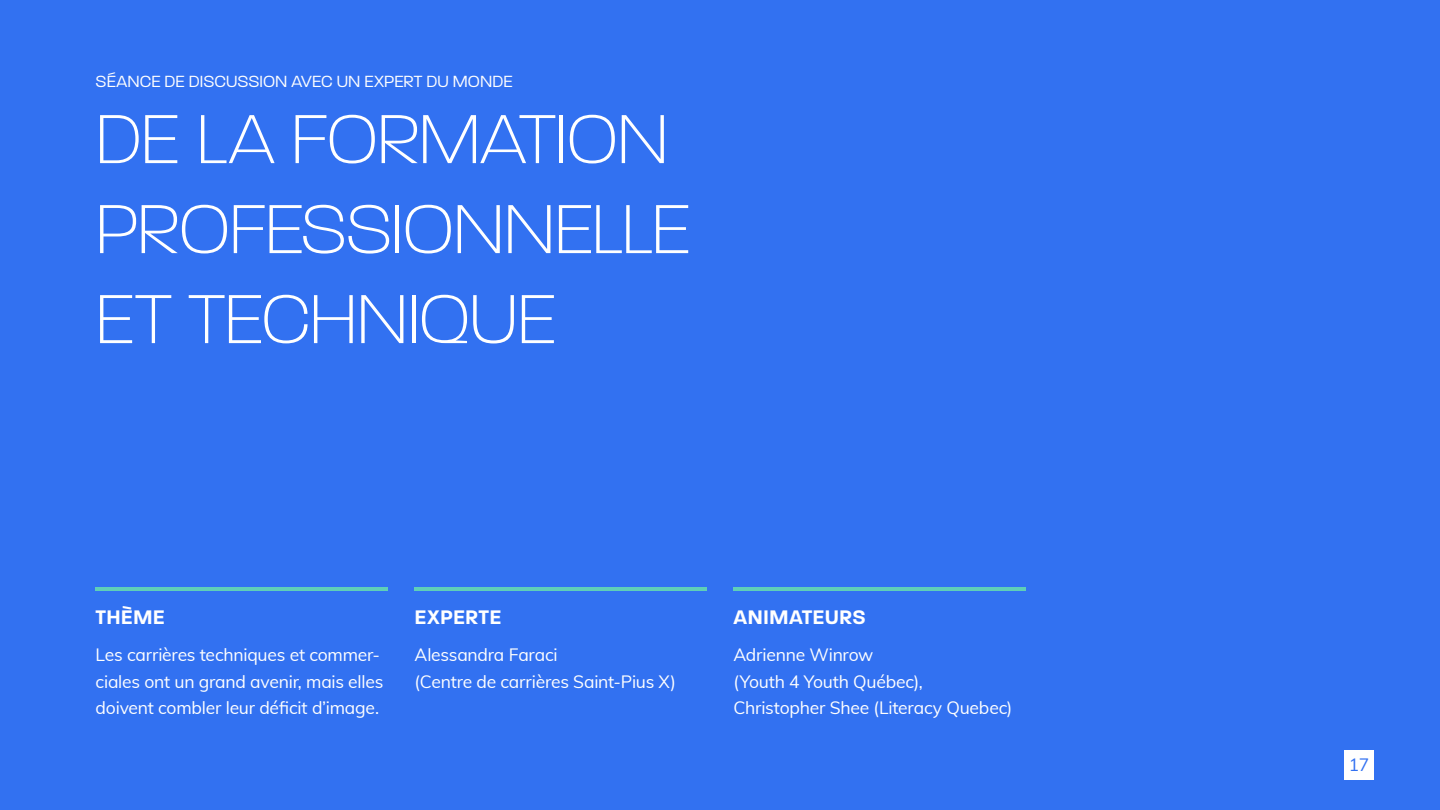
<style>
.page{position:relative;width:1440px;height:810px;background:#3271f1}
.page>*{position:absolute;margin:0;border:0;box-sizing:border-box;transform-origin:0 0}
.t1{font:200 75px/90px "Paralucent";letter-spacing:-.01em;color:#fff}
.t2{font:600 21.25px "Paralucent";letter-spacing:.005em;color:#fff}
.t3{font:17.5px/26.2px "Muli";letter-spacing:-.015em;color:#fff}
.t4{font:300 17.5px "Paralucent";color:#fff}
.t5{font:17.5px "Muli";color:#3271f1}
</style>
<div class="page">
<div style="left:1344px;top:750px;width:30px;height:29px;background:#fff"></div>
<hr style="left:96px;top:588px;width:292px;height:3px;background:#5fcfb7">
<hr style="left:414px;top:588px;width:293px;height:3px;background:#5fcfb7">
<hr style="left:733px;top:588px;width:293px;height:3px;background:#5fcfb7">
<p class="t4" style="left:96px;top:71px;width:419px">SÉANCE DE DISCUSSION AVEC UN EXPERT DU MONDE</p>
<h1 class="t1" style="left:96px;top:94px;width:596px">DE LA FORMATION<br>PROFESSIONNELLE<br>ET TECHNIQUE</h1>
<p class="t2" style="left:96px;top:604px;width:71px">THÈME</p>
<p class="t3" style="left:96px;top:641px;width:289px">Les carrières techniques et commer&shy;ciales ont un grand avenir, mais elles doivent combler leur déficit d’image.</p>
<p class="t2" style="left:415px;top:604px;width:88px">EXPERTE</p>
<p class="t3" style="left:415px;top:641px;width:263px">Alessandra Faraci<br>(Centre de carrières Saint-Pius X)</p>
<p class="t2" style="left:734px;top:604px;width:134px">ANIMATEURS</p>
<p class="t3" style="left:734px;top:641px;width:280px">Adrienne Winrow<br>(Youth 4 Youth Québec),<br>Christopher Shee (Literacy Quebec)</p>
<p class="t5" style="left:1349px;top:752px;width:22px">17</p>
</div>
